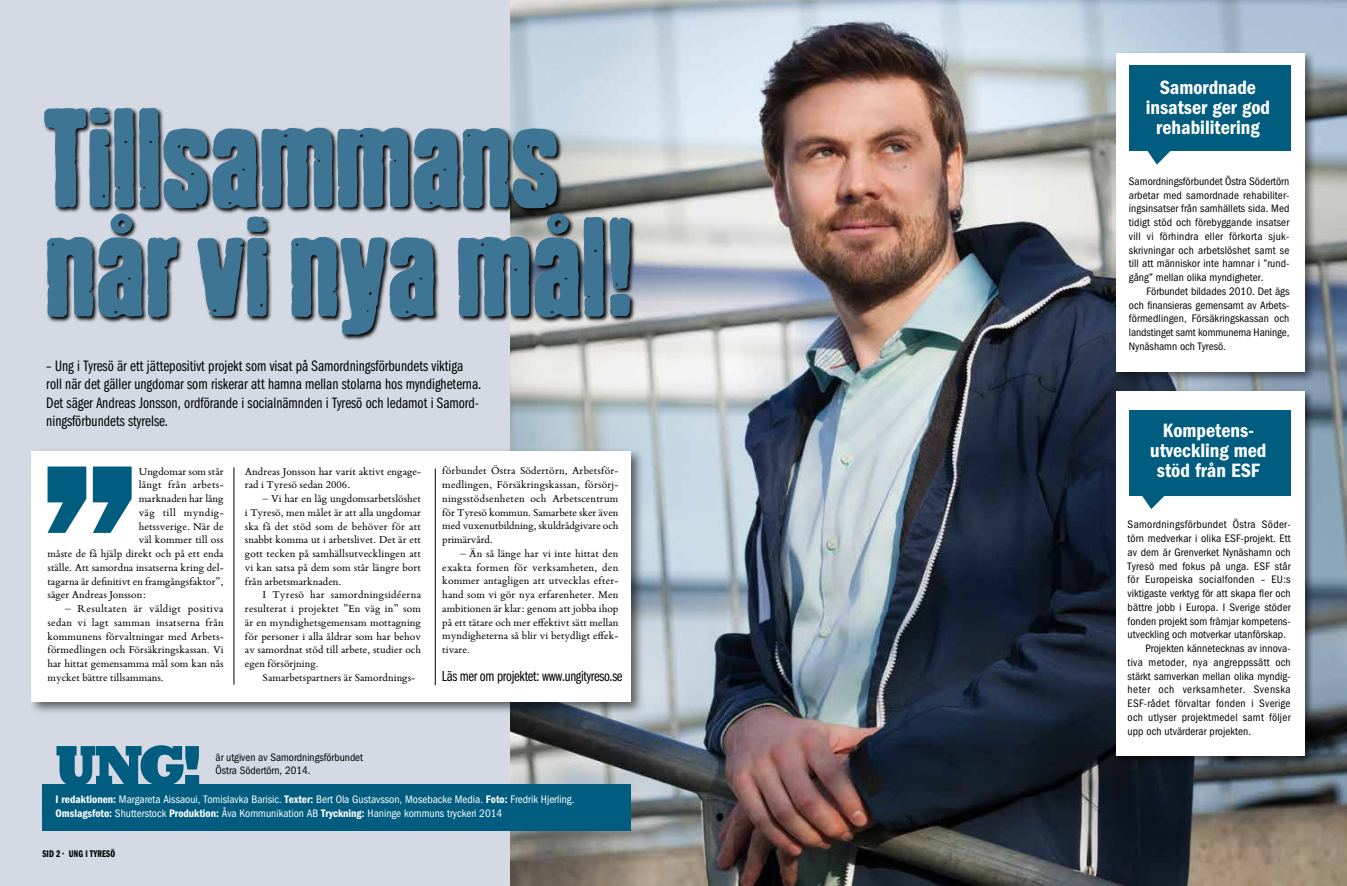
<style>
.page{position:relative;width:1347px;height:886px;background:#fff}
.page>*{position:absolute;margin:0;border:0;box-sizing:border-box;transform-origin:0 0}
.t1{font:700 142px/108.9px "Dharma Gothic P";color:#3e7595}
.t2{font:800 57.75px "Rockwell Std";color:#005d7f}
.t3{font:20px/20px "ITC Franklin Gothic Std Dm Cd";color:#fff}
.t4{font:15.62px/18.1px "ITC Franklin Gothic Std Bk Cp";color:#000}
.t5{font:15px "ITC Franklin Gothic Std Bk Cp";letter-spacing:-.02em;color:#000}
.t6{font:11.25px/13.8px "Bembo Book MT Std";color:#000}
.t7{font:condensed 11.25px/13.8px "ITC Franklin Gothic Std";letter-spacing:.01em;color:#000}
.t8{font:condensed 11.25px/13.5px "ITC Franklin Gothic Std";color:#fff}
.t9{font:11.25px "Bembo Book MT Std";letter-spacing:.02em;color:#000}
.t10{font:11.25px "Bembo Book MT Std";letter-spacing:.025em;color:#000}
.t11{font:condensed 11.25px "ITC Franklin Gothic Std";letter-spacing:.04em;color:#000}
.t12{font:condensed 11.12px/13.4px "ITC Franklin Gothic Std";color:#000}
.t13{font:10px "ITC Franklin Gothic Std Dm Cp";color:#000}
.s1{font-family:"ITC Franklin Gothic Std Dm Cd";font-stretch:normal}
</style>
<div class="page">
<div style="left:0;top:0;width:522px;height:886px;background:#d4d9e3"></div>
<img style="left:510px;top:0;width:836px;height:886px">
<svg style="left:44px;top:106px;width:592px;height:235px"></svg>
<div style="left:29px;top:448px;width:615px;height:268px;background:#000;opacity:.55"></div>
<div style="left:32px;top:451px;width:599px;height:251px;background:#fff"></div>
<svg style="left:48px;top:466px;width:84px;height:67px"></svg>
<hr style="left:234px;top:467px;width:1px;height:218px;background:#000">
<hr style="left:435px;top:469px;width:1px;height:216px;background:#000">
<div style="left:43px;top:784px;width:588px;height:46px;background:#005d7f"></div>
<div style="left:1113px;top:51px;width:203px;height:333px;background:#000;opacity:.5"></div>
<div style="left:1116px;top:53px;width:188px;height:318px;background:#fff"></div>
<div style="left:1114px;top:389px;width:200px;height:376px;background:#000;opacity:.55"></div>
<div style="left:1116px;top:391px;width:188px;height:365px;background:#fff"></div>
<div style="left:1129px;top:410px;width:161px;height:86px;background:#005d7f"></div>
<div style="left:1129px;top:66px;width:161px;height:85px;background:#005d7f"></div>
<svg style="left:1142px;top:496px;width:23px;height:13px"></svg>
<svg style="left:1147px;top:151px;width:24px;height:14px"></svg>
<h1 class="t1" style="left:45px;top:106px;width:590px">Tillsammans nårvinyamål!</h1>
<p class="t4" style="left:46px;top:357px;width:436px">– Ung i Tyresö är ett jättepositivt projekt som visat på Samordningsförbundets viktiga roll när det gäller ungdomar som riskerar att hamna mellan stolarna hos myndigheterna.<br>Det säger Andreas Jonsson, ordförande i socialnämnden i Tyresö och ledamot i Samord&shy;ningsförbundets styrelse.</p>
<p class="t6" style="left:139px;top:464px;width:86px;text-align:right">Ungdomar som står arbets-</p>
<p class="t6" style="left:442px;top:464px;width:177px">förbundet Östra Södertörn, Arbetsför-</p>
<p class="t6" style="left:245px;top:464px;width:178px">Andreas Jonsson har varit aktivt engage&shy;rad i Tyresö sedan 2006.</p>
<p class="t6" style="left:263px;top:491px;width:160px">– Vi har en låg ungdomsarbetslöshet</p>
<p class="t6" style="left:245px;top:505px;width:178px">i Tyresö, men målet är att alla ungdomar</p>
<p class="t6" style="left:245px;top:519px;width:177px">ska få det stöd som de behöver för att</p>
<p class="t6" style="left:245px;top:532px;width:178px">snabbt komma ut i arbetslivet. Det är ett</p>
<p class="t6" style="left:245px;top:546px;width:177px">gott tecken på samhällsutvecklingen att</p>
<p class="t6" style="left:245px;top:560px;width:177px">vi kan satsa på dem som står längre bort</p>
<p class="t6" style="left:245px;top:574px;width:98px">från arbetsmarknaden.</p>
<p class="t9" style="left:331px;top:587px;width:92px">samordningsidéerna</p>
<p class="t6" style="left:442px;top:477px;width:178px">medlingen, Försäkringskassan, försörj-</p>
<p class="t6" style="left:442px;top:505px;width:178px;text-align:justify">för Tyresö kommun. Samarbete sker även med vuxenutbildning, skuldrådgivare och primärvård.</p>
<p class="t6" style="left:442px;top:546px;width:178px;text-align:justify;text-indent:18px">– Än så länge har vi inte hittat den exakta formen för verksamheten, den kommer antagligen att utvecklas efter&shy;hand som vi gör nya erfarenheter. Men ambitionen är klar: genom att jobba ihop på ett tätare och mer effektivt sätt mellan myndigheterna så blir vi betydligt effek&shy;tivare.</p>
<h3 class="t5" style="left:442px;top:667px;width:182px">Läs mer om projektet: www.ungityreso s e.</h3>
<p class="t6" style="left:139px;top:477px;width:24px">långt</p>
<p class="t6" style="left:139px;top:491px;width:86px">marknaden har lång</p>
<p class="t6" style="left:184px;top:505px;width:41px">myndig-</p>
<p class="t6" style="left:168px;top:477px;width:20px">från</p>
<p class="t9" style="left:442px;top:491px;width:84px">ningsstödsenheten</p>
<p class="t6" style="left:530px;top:491px;width:18px">och</p>
<p class="t6" style="left:552px;top:491px;width:68px">Arbetscentrum</p>
<p class="t6" style="left:163px;top:505px;width:15px">till</p>
<p class="t6" style="left:139px;top:505px;width:18px">väg</p>
<p class="t6" style="left:139px;top:519px;width:86px">hetssverige. När de</p>
<p class="t6" style="left:139px;top:532px;width:86px">väl kommer till oss</p>
<p class="t6" style="left:48px;top:546px;width:178px">måste de få hjälp direkt och på ett enda</p>
<p class="t6" style="left:48px;top:560px;width:178px">ställe. Att samordna insatserna kring del-</p>
<p class="t6" style="left:48px;top:574px;width:177px">tagarna är definitivt en framgångsfaktor ,“</p>
<p class="t6" style="left:48px;top:587px;width:100px">säger Andreas Jonsson:</p>
<p class="t10" style="left:188px;top:601px;width:37px">positiva</p>
<p class="t6" style="left:310px;top:587px;width:16px">har</p>
<p class="t6" style="left:272px;top:587px;width:33px">Tyresö</p>
<p class="t6" style="left:245px;top:587px;width:178px;text-indent:18px">I<br>resulterat i projektet ”En väg in” som är en myndighetsgemensam mottagning för personer i alla åldrar som har behov av samordnat stöd till arbete, studier och egen försörjning.</p>
<p class="t10" style="left:78px;top:601px;width:51px">Resultaten</p>
<p class="t10" style="left:149px;top:601px;width:33px">väldigt</p>
<p class="t6" style="left:134px;top:601px;width:10px">är</p>
<p class="t6" style="left:65px;top:601px;width:7px">–</p>
<p class="t6" style="left:48px;top:615px;width:178px">sedan<br>kommunens förvaltningar med Arbets&shy;förmedlingen och Försäkringskassan. Vi har hittat gemensamma mål som kan nås mycket bättre tillsammans.</p>
<p class="t6" style="left:92px;top:615px;width:18px">lagt</p>
<p class="t6" style="left:205px;top:615px;width:20px">från</p>
<p class="t6" style="left:78px;top:615px;width:10px">vi</p>
<p class="t9" style="left:156px;top:615px;width:45px">insatserna</p>
<p class="t6" style="left:114px;top:615px;width:38px">samman</p>
<p class="t6" style="left:263px;top:670px;width:154px">Samarbetspartners är Samordnings-</p>
<h2 class="t2" style="left:55px;top:730px;width:150px">UNG!</h2>
<p class="t12" style="left:216px;top:751px;width:149px">är utgiven av Samordningsförbundet<br>Östra Södertörn, 2014.</p>
<p class="t8" style="left:56px;top:792px;width:520px"><span class="s1">I redaktionen:</span> Margareta Aissaoui, Tomislavka Barisic. <span class="s1">Texter:</span> Bert Ola Gustavsson, Mosebacke Media. <span class="s1">Foto:</span> Fredrik Hjerling.<br><span class="s1">Omslagsfoto:</span> Shutterstock <span class="s1">Produktion:</span> Åva Kommunikation AB <span class="s1">Tryckning:</span> Haninge kommuns tryckeri 2014</p>
<p class="t13" style="left:69px;top:848px;width:48px">UNG I TYRESÖ</p>
<p class="t13" style="left:43px;top:848px;width:23px">SID2•</p>
<h3 class="t3" style="left:1145px;top:77px;width:126px;text-align:center">Samordnade insatser ger god rehabilitering</h3>
<p class="t7" style="left:1128px;top:174px;width:162px;text-align:right">Samordningsförbundet Östra Södertörn arbetar med samordnade rehabiliter&shy;ingsinsatser från samhällets sida. Med tidigt stöd och förebyggande insatser sjuk-</p>
<p class="t7" style="left:1159px;top:229px;width:40px">förhindra</p>
<p class="t7" style="left:1229px;top:229px;width:35px">förkorta</p>
<p class="t7" style="left:1128px;top:229px;width:162px">vill<br>skrivningar och arbetslöshet samt se till att människor inte hamnar ”i rund&shy;gång” mellan olika myndigheter.</p>
<p class="t7" style="left:1128px;top:284px;width:162px;text-align:justify;text-indent:18px">Förbundet bildades 2010. Det ägs och finansieras gemensamt av Arbets&shy;förmedlingen, Försäkringskassan och landstinget samt kommunerna Haninge, Nynäshamn och Tyresö.</p>
<p class="t7" style="left:1204px;top:229px;width:20px">eller</p>
<p class="t7" style="left:1146px;top:229px;width:8px">vi</p>
<h3 class="t3" style="left:1156px;top:411px;width:104px;line-height:40px">Kompetens&shy;stöd från ESF</h3>
<h3 class="t3" style="left:1150px;top:441px;width:118px">utveckling med</h3>
<p class="t7" style="left:1232px;top:518px;width:24px">Östra</p>
<p class="t7" style="left:1127px;top:518px;width:101px">Samordningsförbundet</p>
<p class="t7" style="left:1127px;top:532px;width:164px">törn medverkar i olika ESF-projekt. Ett</p>
<p class="t7" style="left:1127px;top:545px;width:164px">av dem är Grenverket Nynäshamn och</p>
<p class="t7" style="left:1127px;top:559px;width:165px">Tyresö med fokus på unga. ESF står</p>
<p class="t7" style="left:1271px;top:573px;width:21px">EU s:</p>
<p class="t7" style="left:1260px;top:573px;width:6px">–</p>
<p class="t7" style="left:1261px;top:518px;width:30px">Söder-</p>
<p class="t7" style="left:1127px;top:573px;width:165px">för<br>viktigaste verktyg för att skapa fler och bättre jobb i Europa I. Sverige stöder fonden projekt som främjar kompetens&shy;utveckling och motverkar utanförskap.</p>
<p class="t7" style="left:1275px;top:655px;width:17px">och</p>
<p class="t7" style="left:1199px;top:573px;width:57px">socialfonden</p>
<p class="t7" style="left:1145px;top:573px;width:49px">Europeiska</p>
<p class="t7" style="left:1145px;top:642px;width:147px">Projekten kännetecknas av innova-</p>
<p class="t11" style="left:1253px;top:683px;width:38px">Svenska</p>
<p class="t7" style="left:1213px;top:655px;width:58px">angreppssätt</p>
<p class="t7" style="left:1148px;top:655px;width:40px">metoder,</p>
<p class="t7" style="left:1127px;top:655px;width:17px">tiva</p>
<p class="t7" style="left:1192px;top:655px;width:17px">nya</p>
<p class="t7" style="left:1127px;top:669px;width:165px">stärkt samverkan mellan olika myndig-</p>
<p class="t7" style="left:1259px;top:697px;width:33px">Sverige</p>
<p class="t7" style="left:1127px;top:683px;width:24px">heter</p>
<p class="t7" style="left:1158px;top:683px;width:17px">och</p>
<p class="t11" style="left:1182px;top:683px;width:64px">verksamheter.</p>
<p class="t7" style="left:1127px;top:697px;width:43px">ESF-rådet</p>
<p class="t7" style="left:1175px;top:697px;width:37px">förvaltar</p>
<p class="t7" style="left:1216px;top:697px;width:31px">fonden</p>
<p class="t7" style="left:1251px;top:697px;width:4px">i</p>
<p class="t7" style="left:1269px;top:710px;width:23px">följer</p>
<p class="t7" style="left:1127px;top:710px;width:125px">och<br>upp och utvärderar projekten.</p>
<p class="t7" style="left:1148px;top:710px;width:30px">utlyser</p>
<p class="t7" style="left:1181px;top:710px;width:57px">projektmedel</p>
<p class="t7" style="left:1242px;top:710px;width:22px">samt</p>
</div>
